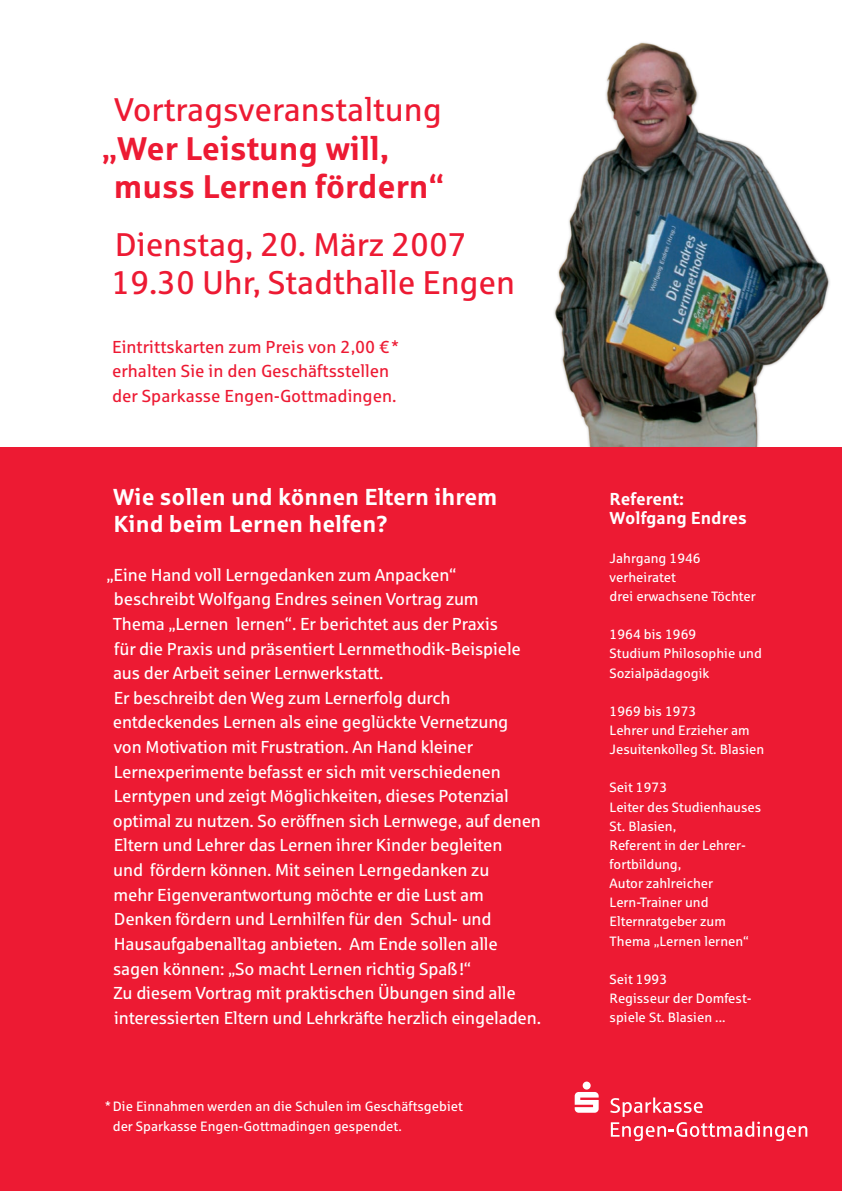
<style>
.page{position:relative;width:842px;height:1191px;background:#fff}
.page>*{position:absolute;margin:0;border:0;box-sizing:border-box;transform-origin:0 0}
.t1{font:32.8px "Sparkasse Rg";letter-spacing:-.005em;color:#ed1a33}
.t2{font:700 32.8px "Sparkasse Rg";color:#ed1a33}
.t3{font:700 23.1px "Sparkasse Rg";color:#fff}
.t4{font:17.4px/24.6px "Sparkasse Rg";letter-spacing:-.01em;color:#fff}
.t5{font:17.4px "Sparkasse Rg";color:#ed1a33}
.t6{font:700 17.4px "Sparkasse Rg";color:#fff}
.t7{font:13.5px/19.1px "Sparkasse Rg";color:#fff}
</style>
<div class="page">
<img style="left:554px;top:42px;width:276px;height:405px">
<div style="left:0;top:447px;width:842px;height:744px;background:#ed1a33"></div>
<svg style="left:610px;top:1097px;width:197px;height:44px"></svg>
<svg style="left:575px;top:1081px;width:24px;height:31px"></svg>
<p class="t1" style="left:114px;top:90px;width:329px">Vortragsveranstaltung</p>
<p class="t2" style="left:102px;top:127px;width:288px">„Wer Leistung will,</p>
<p class="t2" style="left:114px;top:165px;width:332px">muss Lernen fördern“</p>
<p class="t1" style="left:115px;top:224px;width:353px">Dienstag, 20. März 2007</p>
<p class="t1" style="left:112px;top:262px;width:405px">19.30 Uhr, Stadthalle Engen</p>
<p class="t5" style="left:112px;top:336px;width:288px">Eintrittskarten zum Preis von 2,00 € *</p>
<p class="t5" style="left:112px;top:360px;width:279px">erhalten Sie in den Geschäftsstellen</p>
<p class="t5" style="left:112px;top:385px;width:286px">der Sparkasse Engen-Gottmadingen.</p>
<p class="t3" style="left:113px;top:482px;width:386px">Wie sollen und können Eltern ihrem</p>
<p class="t3" style="left:113px;top:509px;width:276px">Kind beim Lernen helfen?</p>
<p class="t4" style="left:106px;top:562px;width:352px">„Eine Hand voll Lerngedanken zum Anpacken“</p>
<p class="t4" style="left:114px;top:586px;width:366px">beschreibt Wolfgang Endres seinen Vortrag zum</p>
<p class="t4" style="left:113px;top:611px;width:387px">Thema „Lernen lernen“. Er berichtet aus der Praxis</p>
<p class="t4" style="left:113px;top:636px;width:409px">für die Praxis und präsentiert Lernmethodik-Beispiele aus der Arbeit seiner Lernwerkstatt.</p>
<p class="t4" style="left:113px;top:685px;width:430px">Er beschreibt den Weg zum Lernerfolg durch entdeckendes Lernen als eine geglückte Vernetzung<br>von Motivation mit Frustration. An Hand kleiner Lernexperimente befasst er sich mit verschiedenen Lerntypen und zeigt Möglichkeiten, dieses Potenzial optimal zu nutzen. So eröffnen sich Lernwege, auf denen Eltern und Lehrer das Lernen ihrer Kinder begleiten<br>und fördern können. Mit seinen Lerngedanken zu<br>mehr Eigenverantwortung möchte er die Lust am Denken fördern und Lernhilfen für den Schul- und Hausaufgabenalltag anbieten. Am Ende sollen alle</p>
<p class="t4" style="left:113px;top:955px;width:360px">sagen können: „So macht Lernen richtig Spaß !“</p>
<p class="t4" style="left:113px;top:980px;width:429px">Zu diesem Vortrag mit praktischen Übungen sind alle interessierten Eltern und Lehrkräfte herzlich eingeladen.</p>
<p class="t7" style="left:105px;top:1096px;width:359px">* Die Einnahmen werden an die Schulen im Geschäftsgebiet</p>
<p class="t7" style="left:113px;top:1115px;width:290px">der Sparkasse Engen-Gottmadingen gespendet.</p>
<p class="t6" style="left:610px;top:488px;width:76px">Referent:</p>
<p class="t6" style="left:610px;top:507px;width:139px">Wolfgang Endres</p>
<p class="t7" style="left:610px;top:548px;width:93px">Jahrgang 1946</p>
<p class="t7" style="left:610px;top:567px;width:68px">verheiratet</p>
<p class="t7" style="left:610px;top:586px;width:148px">drei erwachsene Töchter</p>
<p class="t7" style="left:610px;top:624px;width:88px">1964 bis 1969</p>
<p class="t7" style="left:610px;top:644px;width:154px">Studium Philosophie und<br>Sozialpädagogik</p>
<p class="t7" style="left:610px;top:701px;width:88px">1969 bis 1973</p>
<p class="t7" style="left:610px;top:720px;width:156px">Lehrer und Erzieher am<br>Jesuitenkolleg St. Blasien</p>
<p class="t7" style="left:610px;top:777px;width:59px">Seit 1973</p>
<p class="t7" style="left:610px;top:797px;width:153px">Leiter des Studienhauses<br>St. Blasien,</p>
<p class="t7" style="left:610px;top:835px;width:138px">Referent in der Lehrer-</p>
<p class="t7" style="left:610px;top:854px;width:73px">fortbildung,</p>
<p class="t7" style="left:610px;top:873px;width:105px">Autor zahlreicher</p>
<p class="t7" style="left:610px;top:892px;width:100px">Lern-Trainer und</p>
<p class="t7" style="left:610px;top:911px;width:118px">Elternratgeber zum</p>
<p class="t7" style="left:610px;top:931px;width:141px">Thema „Lernen lernen“</p>
<p class="t7" style="left:610px;top:969px;width:59px">Seit 1993</p>
<p class="t7" style="left:610px;top:988px;width:144px">Regisseur der Domfest&shy;spiele St. Blasien ...</p>
</div>
